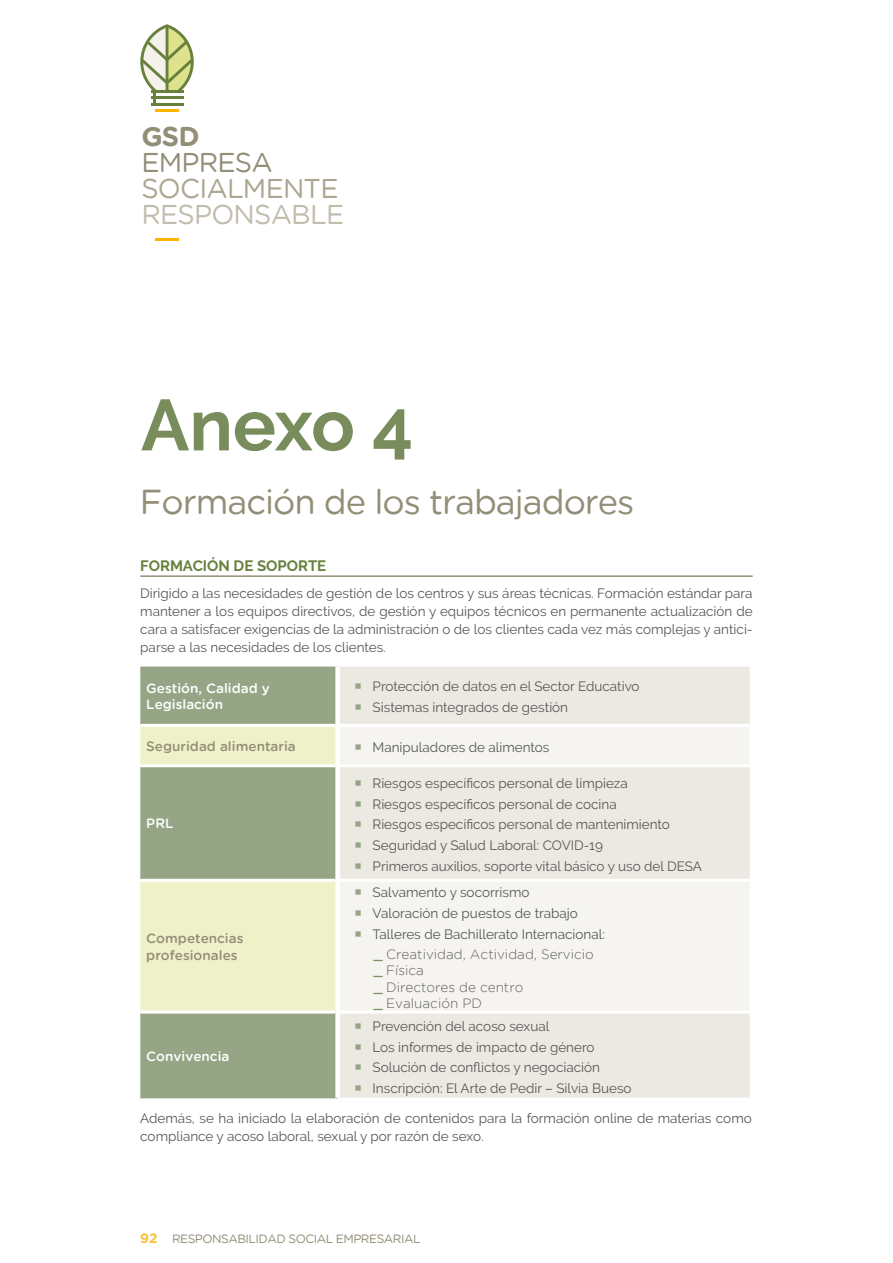
<style>
.page{position:relative;width:893px;height:1263px;background:#fff}
.page>*{position:absolute;margin:0;border:0;box-sizing:border-box;transform-origin:0 0}
.t1{font:700 72px "Raleway";letter-spacing:-.01em;color:#788d5b}
.t2{font:34.5px "Gotham Rounded";letter-spacing:-.03em;color:#938e77}
.t3{font:27.15px "Gotham Rounded";letter-spacing:-.03em;color:#aba592}
.t4{font:27.15px "Gotham Rounded";letter-spacing:-.03em;color:#c1bcac}
.t5{font:27.15px "Gotham Rounded";letter-spacing:-.03em;color:#938e77}
.t6{font:700 27.15px "Gotham Rounded";color:#938e77}
.t7{font:700 15px "Raleway";color:#67813c}
.t8{font:13.5px/20.7px "Raleway";color:#575756}
.t9{font:300 13.5px/16.2px "Gotham Rounded";color:#646363}
.t10{font:500 13.5px/16.2px "Gotham Rounded";color:#938e77}
.t11{font:500 13.5px/16.2px "Gotham Rounded";color:#fff}
.t12{font:12px "Gotham Rounded";letter-spacing:-.04em;color:#938e77}
.s1{font-weight:500;color:#7e9266}
.s2{font-weight:700;font-size:13.5px;color:#f7c43d}
</style>
<div class="page">
<hr style="left:151px;top:103px;width:32px;height:3px;background:#67813c">
<hr style="left:155px;top:109px;width:24px;height:3px;background:#ffb300">
<svg style="left:140px;top:24px;width:54px;height:80px"></svg>
<hr style="left:155px;top:238px;width:24px;height:3px;background:#ffb300">
<div style="left:140px;top:666px;width:198px;height:432px;background:#96a586"></div>
<div style="left:340px;top:666px;width:410px;height:431px;background:#ebe9e2"></div>
<svg style="left:140px;top:727px;width:195px;height:283px;background:#ccd3af"></svg>
<svg style="left:340px;top:727px;width:410px;height:283px;fill:#f5f4f1"></svg>
<div style="left:335px;top:666px;width:5px;height:59px;background:#fff"></div>
<div style="left:335px;top:766px;width:5px;height:114px;background:#fff"></div>
<div style="left:335px;top:1012px;width:5px;height:85px;background:#fff"></div>
<hr style="left:340px;top:724px;width:410px;height:3px;background:#fff">
<hr style="left:340px;top:764px;width:410px;height:3px;background:#fff">
<hr style="left:340px;top:879px;width:410px;height:3px;background:#fff">
<hr style="left:340px;top:1010px;width:410px;height:3px;background:#fff">
<hr style="left:140px;top:724px;width:195px;height:3px;background:#fff">
<div style="left:335px;top:725px;width:5px;height:41px;background:#fff"></div>
<hr style="left:140px;top:764px;width:195px;height:3px;background:#fff">
<hr style="left:140px;top:879px;width:195px;height:3px;background:#fff">
<div style="left:335px;top:880px;width:5px;height:132px;background:#fff"></div>
<hr style="left:140px;top:1010px;width:195px;height:3px;background:#fff">
<hr style="left:140px;top:575px;width:613px;height:2px;background:#938e77">
<svg style="left:356px;top:684px;width:5px;height:5px"></svg>
<svg style="left:356px;top:704px;width:5px;height:6px"></svg>
<svg style="left:356px;top:744px;width:5px;height:6px"></svg>
<svg style="left:356px;top:780px;width:5px;height:5px"></svg>
<svg style="left:356px;top:801px;width:5px;height:5px"></svg>
<svg style="left:356px;top:822px;width:5px;height:5px"></svg>
<svg style="left:356px;top:842px;width:5px;height:6px"></svg>
<svg style="left:356px;top:863px;width:5px;height:5px"></svg>
<svg style="left:356px;top:890px;width:5px;height:5px"></svg>
<svg style="left:356px;top:910px;width:5px;height:6px"></svg>
<svg style="left:356px;top:931px;width:5px;height:5px"></svg>
<svg style="left:356px;top:1023px;width:5px;height:5px"></svg>
<svg style="left:356px;top:1044px;width:5px;height:5px"></svg>
<svg style="left:356px;top:1065px;width:5px;height:5px"></svg>
<svg style="left:356px;top:1085px;width:5px;height:6px"></svg>
<h3 class="t6" style="left:141px;top:121px;width:60px">GSD</h3>
<h3 class="t5" style="left:141px;top:147px;width:133px">EMPRESA</h3>
<h3 class="t3" style="left:141px;top:173px;width:199px">SOCIALMENTE</h3>
<h3 class="t4" style="left:141px;top:199px;width:204px">RESPONSABLE</h3>
<h1 class="t1" style="left:141px;top:384px;width:274px">Anexo 4</h1>
<h2 class="t2" style="left:140px;top:483px;width:496px">Formación de los trabajadores</h2>
<p class="t7" style="left:140px;top:557px;width:187px">FORMACIÓN DE SOPORTE</p>
<p class="t8" style="left:140px;top:584px;width:614px;line-height:18px;text-align:justify">Dirigido a las necesidades de gestión de los centros y sus áreas técnicas. Formación estándar para mantener a los equipos directivos, de gestión y equipos técnicos en permanente actualización de cara a satisfacer exigencias de la administración o de los clientes cada vez más complejas y antici&shy;parse a las necesidades de los clientes.</p>
<p class="t11" style="left:146px;top:680px;width:125px">Gestión, Calidad y<br>Legislación</p>
<p class="t8" style="left:373px;top:676px;width:269px">Protección de datos en el Sector Educativo<br>Sistemas integrados de gestión</p>
<p class="t10" style="left:146px;top:738px;width:151px">Seguridad alimentaria</p>
<p class="t8" style="left:373px;top:737px;width:178px">Manipuladores de alimentos</p>
<p class="t11" style="left:146px;top:815px;width:29px">PRL</p>
<p class="t10" style="left:146px;top:930px;width:99px">Competencias profesionales</p>
<p class="t8" style="left:373px;top:773px;width:331px">Riesgos específicos personal de limpieza<br>Riesgos específicos personal de cocina<br>Riesgos específicos personal de mantenimiento Seguridad y Salud Laboral: COVID-19<br>Primeros auxilios, soporte vital básico y uso del DESA</p>
<p class="t8" style="left:373px;top:882px;width:234px">Salvamento y socorrismo<br>Valoración de puestos de trabajo<br>Talleres de Bachillerato Internacional:</p>
<p class="t9" style="left:374px;top:946px;width:221px"><span class="s1">_</span> Creatividad, Actividad, Servicio <span class="s1">_</span> Física<br><span class="s1">_</span> Directores de centro<br><span class="s1">_</span> Evaluación PD</p>
<p class="t8" style="left:373px;top:1016px;width:260px">Prevención del acoso sexual<br>Los informes de impacto de género Solución de conflictos y negociación Inscripción: El Arte de Pedir – Silvia Bueso</p>
<p class="t8" style="left:140px;top:1109px;width:613px;line-height:18px">Además, se ha iniciado la elaboración de contenidos para la formación online de materias como compliance y acoso laboral, sexual y por razón de sexo.</p>
<p class="t11" style="left:146px;top:1048px;width:85px">Convivencia</p>
<p class="t12" style="left:140px;top:1232px;width:282px"><span class="s2">92</span> RESPONSABILIDAD SOCIAL EMPRESARIAL</p>
</div>
